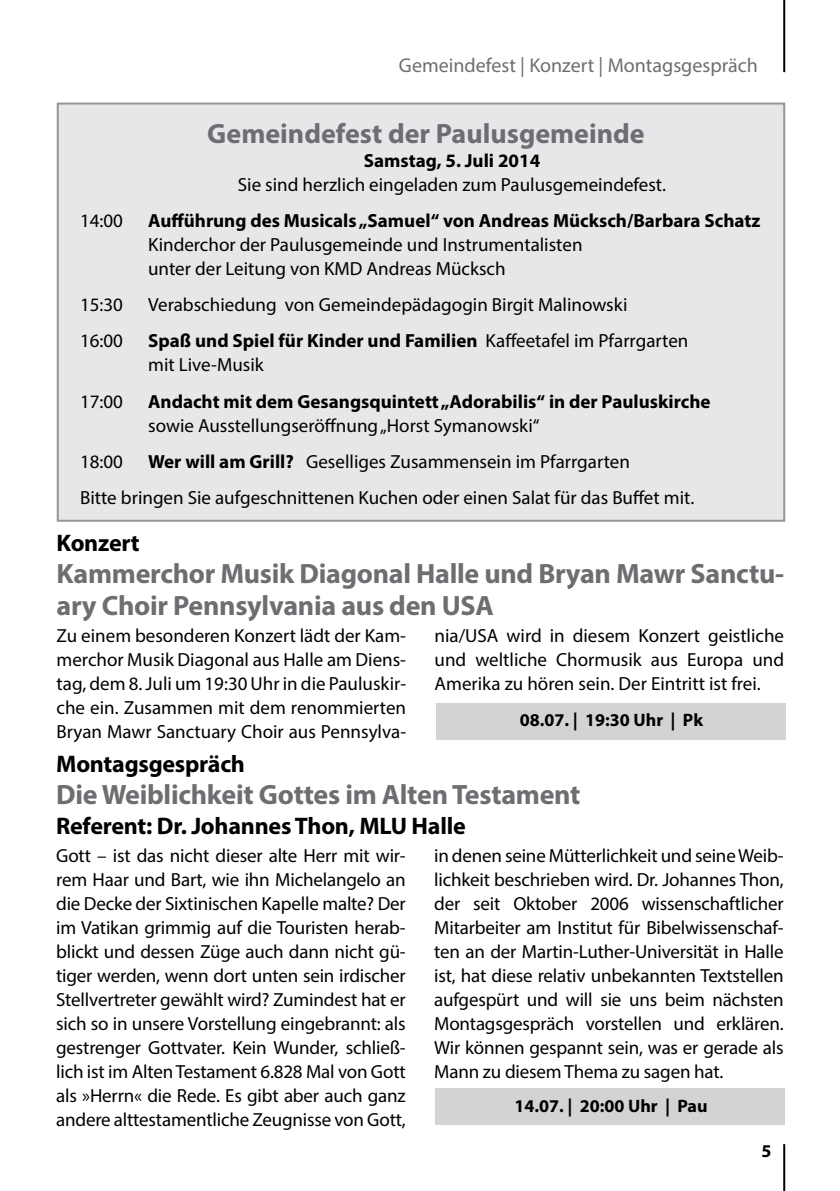
<style>
.page{position:relative;width:840px;height:1191px;background:#fff}
.page>*{position:absolute;margin:0;border:0;box-sizing:border-box;transform-origin:0 0}
.t1{font:700 28px/32px "Myriad Pro";letter-spacing:-.01em;color:#6d6e71}
.t2{font:700 24px "Myriad Pro";letter-spacing:-.01em;color:#000}
.t3{font:20px "Myriad Pro";color:#6d6e71}
.t4{font:19px/24px "Myriad Pro";color:#000;text-align:justify}
.t5{font:700 19px "Myriad Pro";color:#000}
.t6{font:700 18px "Myriad Pro";color:#000}
.s1{font-weight:700}
</style>
<div class="page">
<hr style="left:782px;top:0;width:2px;height:72px;background:#000">
<hr style="left:782px;top:1144px;width:2px;height:47px;background:#000">
<div style="left:436px;top:703px;width:348px;height:36px;background:#d1d3d4"></div>
<div style="left:57px;top:103px;width:727px;height:419px;background:#e6e7e8;border:2px solid #939598"></div>
<div style="left:435px;top:1088px;width:349px;height:36px;background:#d1d3d4"></div>
<p class="t3" style="left:399px;top:53px;width:360px">Gemeindefest | Konzert | Montagsgespräch</p>
<h1 class="t1" style="left:207px;top:117px;width:438px">Gemeindefest der Paulusgemeinde</h1>
<p class="t5" style="left:363px;top:149px;width:178px">Samstag, 5. Juli 2014</p>
<p class="t4" style="left:238px;top:173px;width:429px">Sie sind herzlich eingeladen zum Paulusgemeindefest.</p>
<p class="t4" style="left:80px;top:209px;width:44px">14:00</p>
<p class="t5" style="left:148px;top:209px;width:613px">Aufführung des Musicals „Samuel“ von Andreas Mücksch/Barbara Schatz</p>
<p class="t4" style="left:148px;top:233px;width:435px">Kinderchor der Paulusgemeinde und Instrumentalisten unter der Leitung von KMD Andreas Mücksch</p>
<p class="t4" style="left:80px;top:293px;width:44px">15:30</p>
<p class="t4" style="left:148px;top:293px;width:480px">Verabschiedung von Gemeindepädagogin Birgit Malinowski</p>
<p class="t4" style="left:80px;top:329px;width:44px">16:00</p>
<p class="t4" style="left:148px;top:329px;width:541px"><span class="s1">Spaß und Spiel für Kinder und Familien</span> Kaffeetafel im Pfarrgarten mit Live-Musik</p>
<p class="t4" style="left:80px;top:389px;width:44px">17:00</p>
<p class="t5" style="left:148px;top:389px;width:563px">Andacht mit dem Gesangsquintett „Adorabilis“ in der Pauluskirche</p>
<p class="t4" style="left:148px;top:413px;width:393px">sowie Ausstellungseröffnung „Horst Symanowski“</p>
<p class="t4" style="left:80px;top:449px;width:44px">18:00</p>
<p class="t4" style="left:80px;top:443px;width:615px;line-height:36px;text-align:center"><span class="s1">Wer will am Grill?</span> Geselliges Zusammensein im Pfarrgarten<br>Bitte bringen Sie aufgeschnittenen Kuchen oder einen Salat für das Buffet mit.</p>
<p class="t2" style="left:57px;top:527px;width:84px">Konzert</p>
<h1 class="t1" style="left:57px;top:557px;width:728px">Kammerchor Musik Diagonal Halle und Bryan Mawr Sanctu&shy;ary Choir Pennsylvania aus den USA</h1>
<p class="t4" style="left:57px;top:623px;width:351px">Zu einem besonderen Konzert lädt der Kam&shy;merchor Musik Diagonal aus Halle am Diens&shy;tag, dem 8. Juli um 19:30 Uhr in die Pauluskir&shy;che ein. Zusammen mit dem renommierten Bryan Mawr Sanctuary Choir aus Pennsylva-</p>
<p class="t4" style="left:434px;top:623px;width:351px">nia/USA wird in diesem Konzert geistliche und weltliche Chormusik aus Europa und Amerika zu hören sein. Der Eintritt ist frei.</p>
<p class="t6" style="left:519px;top:708px;width:185px">08.07. | 19:30 Uhr | Pk</p>
<p class="t2" style="left:56px;top:748px;width:190px">Montagsgespräch</p>
<h1 class="t1" style="left:56px;top:778px;width:525px">Die Weiblichkeit Gottes im Alten Testament</h1>
<p class="t2" style="left:56px;top:810px;width:411px">Referent: Dr. Johannes Thon, MLU Halle</p>
<p class="t4" style="left:56px;top:843px;width:351px">Gott – ist das nicht dieser alte Herr mit wir&shy;rem Haar und Bart, wie ihn Michelangelo an die Decke der Sixtinischen Kapelle malte? Der im Vatikan grimmig auf die Touristen herab&shy;blickt und dessen Züge auch dann nicht gü&shy;tiger werden, wenn dort unten sein irdischer Stellvertreter gewählt wird? Zumindest hat er sich so in unsere Vorstellung eingebrannt: als gestrenger Gottvater. Kein Wunder, schließ&shy;lich ist im Alten Testament 6.828 Mal von Gott als »Herrn« die Rede. Es gibt aber auch ganz andere alttestamentliche Zeugnisse von Gott,</p>
<p class="t4" style="left:434px;top:843px;width:351px">in denen seine Mütterlichkeit und seine Weib&shy;lichkeit beschrieben wird. Dr. Johannes Thon, der seit Oktober 2006 wissenschaftlicher Mitarbeiter am Institut für Bibelwissenschaf&shy;ten an der Martin-Luther-Universität in Halle ist, hat diese relativ unbekannten Textstellen aufgespürt und will sie uns beim nächsten Montagsgespräch vorstellen und erklären.<br>Wir können gespannt sein, was er gerade als Mann zu diesem Thema zu sagen hat.</p>
<p class="t6" style="left:514px;top:1094px;width:195px">14.07. | 20:00 Uhr | Pau</p>
<p class="t6" style="left:761px;top:1139px;width:11px">5</p>
</div>
